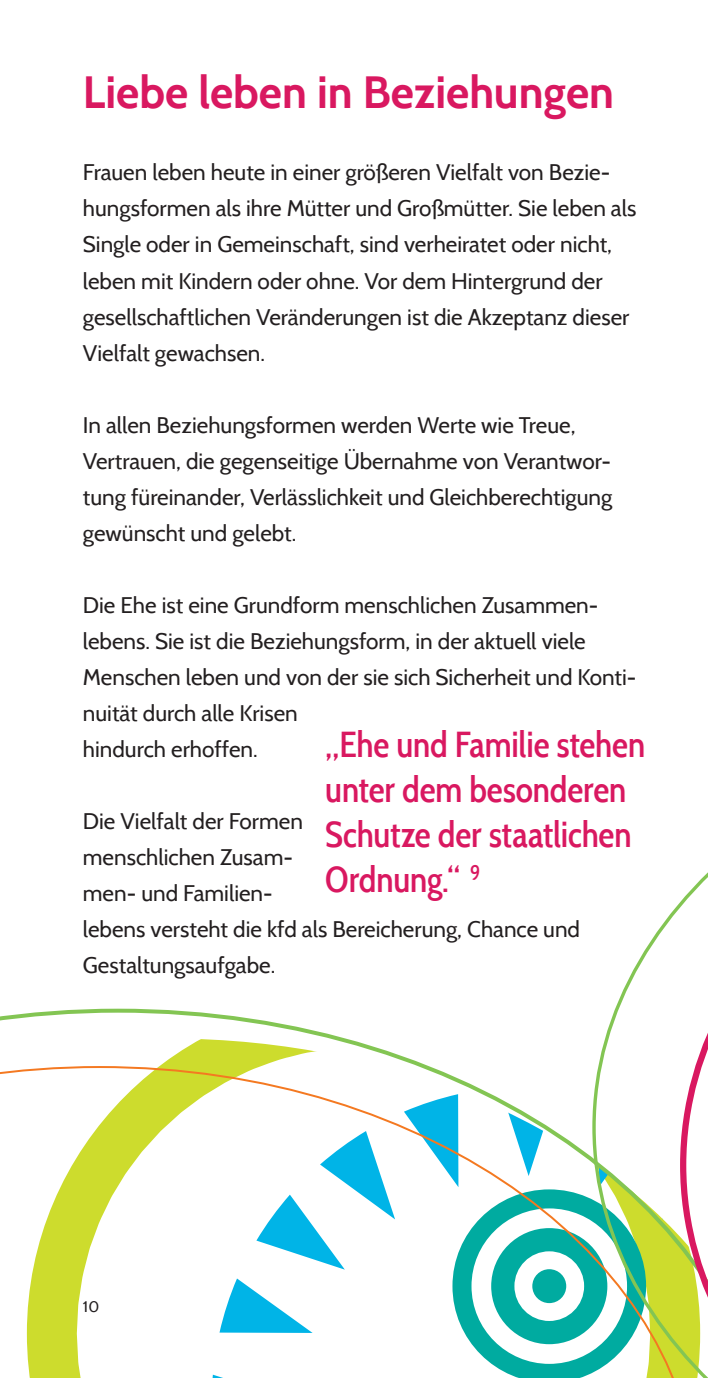
<style>
.page{position:relative;width:708px;height:1378px;background:#fff}
.page>*{position:absolute;margin:0;border:0;box-sizing:border-box;transform-origin:0 0}
.t1{font:700 45px "Cabin";color:#d91860}
.t2{font:500 36px/45px "Cabin Condensed";letter-spacing:-.005em;color:#d91860}
.t3{font:22.5px/36px "Cabin";color:#231f20}
.t4{font:15.3px "Cabin";color:#231f20}
</style>
<div class="page">
<svg style="left:0;top:1008px;width:428px;height:58px"></svg>
<svg style="left:0;top:1066px;width:592px;height:312px"></svg>
<svg style="left:592px;top:925px;width:70px;height:453px"></svg>
<svg style="left:662px;top:872px;width:46px;height:506px"></svg>
<h1 class="t1" style="left:83px;top:65px;width:533px">Liebe leben in Beziehungen</h1>
<p class="t3" style="left:83px;top:154px;width:555px">Frauen leben heute in einer größeren Vielfalt von Bezie&shy;hungsformen als ihre Mütter und Großmütter. Sie leben als Single oder in Gemeinschaft, sind verheiratet oder nicht, leben mit Kindern oder ohne. Vor dem Hintergrund der gesellschaftlichen Veränderungen ist die Akzeptanz dieser Vielfalt gewachsen.</p>
<p class="t3" style="left:83px;top:406px;width:531px">In allen Beziehungsformen werden Werte wie Treue, Vertrauen, die gegenseitige Übernahme von Verantwor&shy;tung füreinander, Verlässlichkeit und Gleichberechtigung gewünscht und gelebt.</p>
<p class="t3" style="left:83px;top:586px;width:555px">Die Ehe ist eine Grundform menschlichen Zusammen&shy;lebens. Sie ist die Beziehungsform, in der aktuell viele Menschen leben und von der sie sich Sicherheit und Konti&shy;nuität durch alle Krisen<br>hindurch erhoffen.</p>
<h2 class="t2" style="left:325px;top:721px;width:321px">„Ehe und Familie stehen unter dem besonderen<br>Schutze der staatlichen<br>Ordnung.“ <sup>9</sup></h2>
<p class="t3" style="left:83px;top:802px;width:499px">Die Vielfalt der Formen<br>menschlichen Zusam-<br>men- und Familien-<br>lebens versteht die kfd als Bereicherung, Chance und<br>Gestaltungsaufgabe.</p>
<p class="t4" style="left:83px;top:1296px;width:18px">10</p>
</div>
